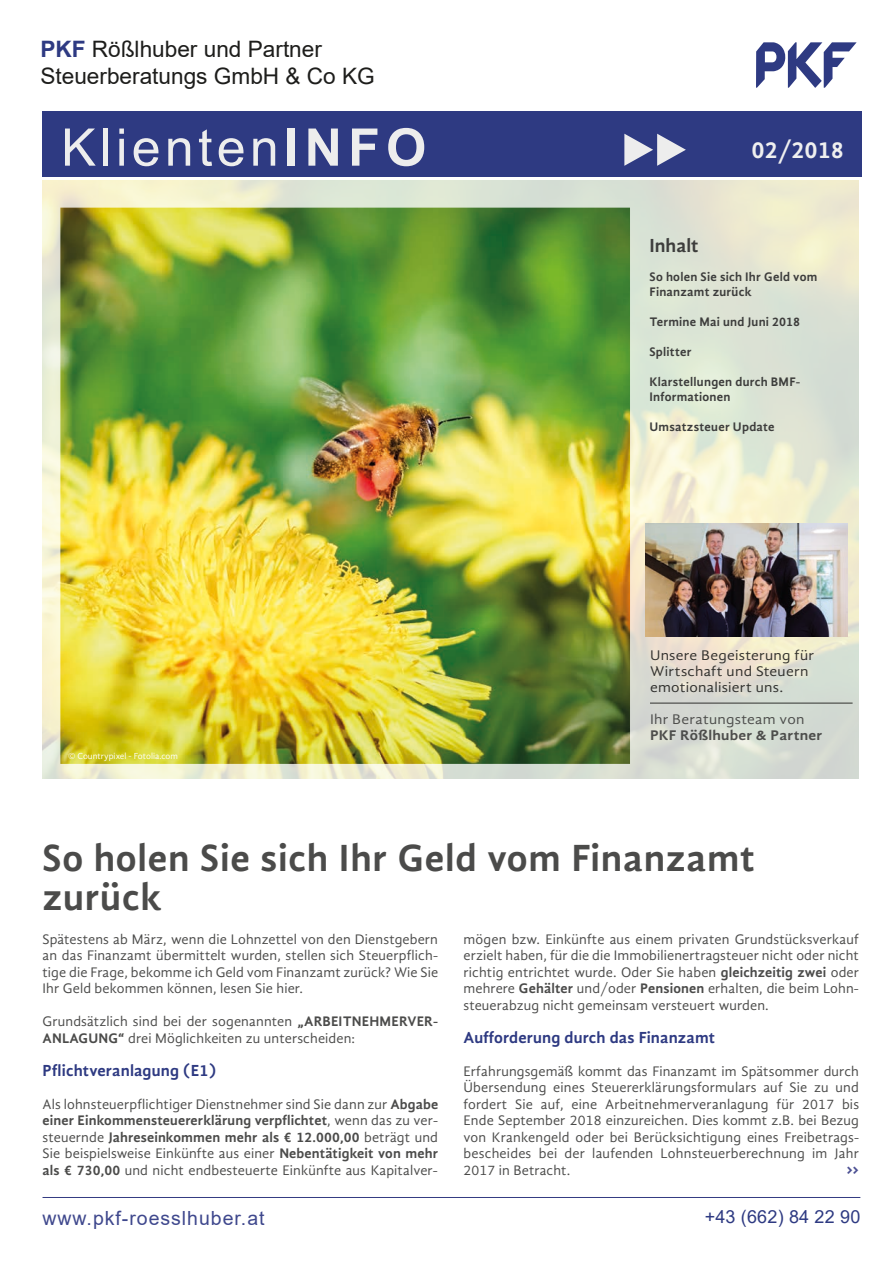
<style>
.page{position:relative;width:893px;height:1263px;background:#fff}
.page>*{position:absolute;margin:0;border:0;box-sizing:border-box;transform-origin:0 0}
.t1{font:51.9px "Arial";letter-spacing:.085em;color:#ededed}
.t2{font:700 39px/39px "Gandhi Sans";letter-spacing:.02em;color:#4b4b4a}
.t3{font:700 24px "Gandhi Sans";color:#efefef}
.t4{font:22.65px/27.2px "Arial";color:#1d1d1b}
.t5{font:19.5px "Arial";letter-spacing:.05em;color:#3f488d}
.t6{font:700 19.5px "Gandhi Sans";letter-spacing:.005em;color:#3d3d3c}
.t7{font:18px "Arial";letter-spacing:.01em;color:#2e3a82}
.t8{font:700 16.5px "Gandhi Sans";letter-spacing:.01em;color:#2e3a82}
.t9{font:700 16.5px "Gandhi Sans";color:#3f488d}
.t10{font:15px "Zeroes";color:#4c5093}
.t11{font:14.4px/15.9px "Gandhi Sans";letter-spacing:.02em;color:#1d1d1b;scale:1.07 1}
.t12{font:700 14.4px "Gandhi Sans";letter-spacing:.01em;color:#3d3d3c;scale:1.07 1}
.t13{font:14.4px "Gandhi Sans";letter-spacing:.015em;color:#3d3d3c;scale:1.07 1}
.t14{font:14.25px/16.5px "Gandhi Sans";letter-spacing:.01em;color:#4b4b4a;text-align:justify}
.t15{font:700 12.75px/15px "Gandhi Sans";letter-spacing:.02em;color:#3d3d3c}
.t16{font:9px "Gandhi Sans";color:#fff}
.s1{font-weight:700;color:#2e3a82}
.s2{font-weight:700}
</style>
<div class="page">
<img style="left:42px;top:180px;width:817px;height:599px">
<hr style="left:43px;top:1197px;width:817px;height:1px;background:#333b82">
<div style="left:42px;top:111px;width:820px;height:66px;background:#2e3a82"></div>
<svg style="left:624px;top:134px;width:62px;height:32px"></svg>
<svg style="left:756px;top:42px;width:101px;height:46px"></svg>
<img style="left:645px;top:524px;width:202px;height:112px">
<hr style="left:650px;top:703px;width:203px;height:1px;background:#1d1d1b">
<h3 class="t4" style="left:40px;top:35px;width:336px"><span class="s1">PKF</span> Rößlhuber und Partner<br>Steuerberatungs GmbH &amp; Co KG</h3>
<p class="t9" style="left:43px;top:52px;width:65px">02/2018</p>
<h1 class="t1" style="left:61px;top:112px;width:367px">Klienten<span class="s2">INFO</span></h1>
<p class="t16" style="left:68px;top:751px;width:111px">© Countrypixel - Fotolia.com</p>
<h3 class="t3" style="left:752px;top:136px;width:94px">02/2018</h3>
<h3 class="t6" style="left:649px;top:235px;width:51px">Inhalt</h3>
<p class="t15" style="left:649px;top:269px;width:169px">So holen Sie sich Ihr Geld vom<br>Finanzamt zurück</p>
<p class="t15" style="left:649px;top:314px;width:152px">Termine Mai und Juni 2018</p>
<p class="t15" style="left:649px;top:344px;width:44px">Splitter</p>
<p class="t15" style="left:649px;top:374px;width:152px">Klarstellungen durch BMF-<br>Informationen</p>
<p class="t15" style="left:649px;top:419px;width:127px">Umsatzsteuer Update</p>
<p class="t11" style="left:650px;top:647px;width:155px">Unsere Begeisterung für<br>Wirtschaft und Steuern emotionalisiert uns.</p>
<p class="t13" style="left:650px;top:711px;width:146px">Ihr Beratungsteam von</p>
<p class="t12" style="left:650px;top:727px;width:163px">PKF Rößlhuber &amp; Partner</p>
<h2 class="t2" style="left:43px;top:839px;width:714px">So holen Sie sich Ihr Geld vom Finanzamt zurück</h2>
<p class="t14" style="left:43px;top:931px;width:397px">Spätestens ab März, wenn die Lohnzettel von den Dienstgebern an das Finanzamt übermittelt wurden, stellen sich Steuerpflich&shy;tige die Frage, bekomme ich Geld vom Finanzamt zurück? Wie Sie Ihr Geld bekommen können, lesen Sie hier.</p>
<p class="t14" style="left:43px;top:1013px;width:397px">Grundsätzlich sind bei der sogenannten <span class="s2">„ARBEITNEHMERVER-<br>ANLAGUNG“</span> drei Möglichkeiten zu unterscheiden:</p>
<p class="t8" style="left:43px;top:1061px;width:175px">Pflichtveranlagung (E1)</p>
<p class="t14" style="left:43px;top:1096px;width:397px">Als lohnsteuerpflichtiger Dienstnehmer sind Sie dann zur <span class="s2">Abgabe einer Einkommensteuererklärung verpflichtet</span>, wenn das zu ver&shy;steuernde <span class="s2">Jahreseinkommen mehr als € 12.000,00</span> beträgt und Sie beispielsweise Einkünfte aus einer <span class="s2">Nebentätigkeit von mehr als € 730,00</span> und nicht endbesteuerte Einkünfte aus Kapitalver-</p>
<p class="t14" style="left:463px;top:931px;width:397px">mögen bzw. Einkünfte aus einem privaten Grundstücksverkauf erzielt haben, für die die Immobilienertragsteuer nicht oder nicht richtig entrichtet wurde. Oder Sie haben <span class="s2">gleichzeitig zwei</span> oder mehrere <span class="s2">Gehälter</span> und/oder <span class="s2">Pensionen</span> erhalten, die beim Lohn&shy;steuerabzug nicht gemeinsam versteuert wurden.</p>
<p class="t8" style="left:463px;top:1028px;width:253px">Aufforderung durch das Finanzamt</p>
<p class="t14" style="left:463px;top:1063px;width:397px">Erfahrungsgemäß kommt das Finanzamt im Spätsommer durch Übersendung eines Steuererklärungsformulars auf Sie zu und fordert Sie auf, eine Arbeitnehmerveranlagung für 2017 bis Ende September 2018 einzureichen. Dies kommt z.B. bei Bezug von Krankengeld oder bei Berücksichtigung eines Freibetrags&shy;bescheides bei der laufenden Lohnsteuerberechnung im Jahr 2017 in Betracht.</p>
<p class="t10" style="left:847px;top:1162px;width:14px">&gt;&gt;</p>
<h3 class="t5" style="left:43px;top:1204px;width:224px">www.pkf-roesslhuber.at</h3>
<p class="t7" style="left:705px;top:1204px;width:157px">+43 (662) 84 22 90</p>
</div>
